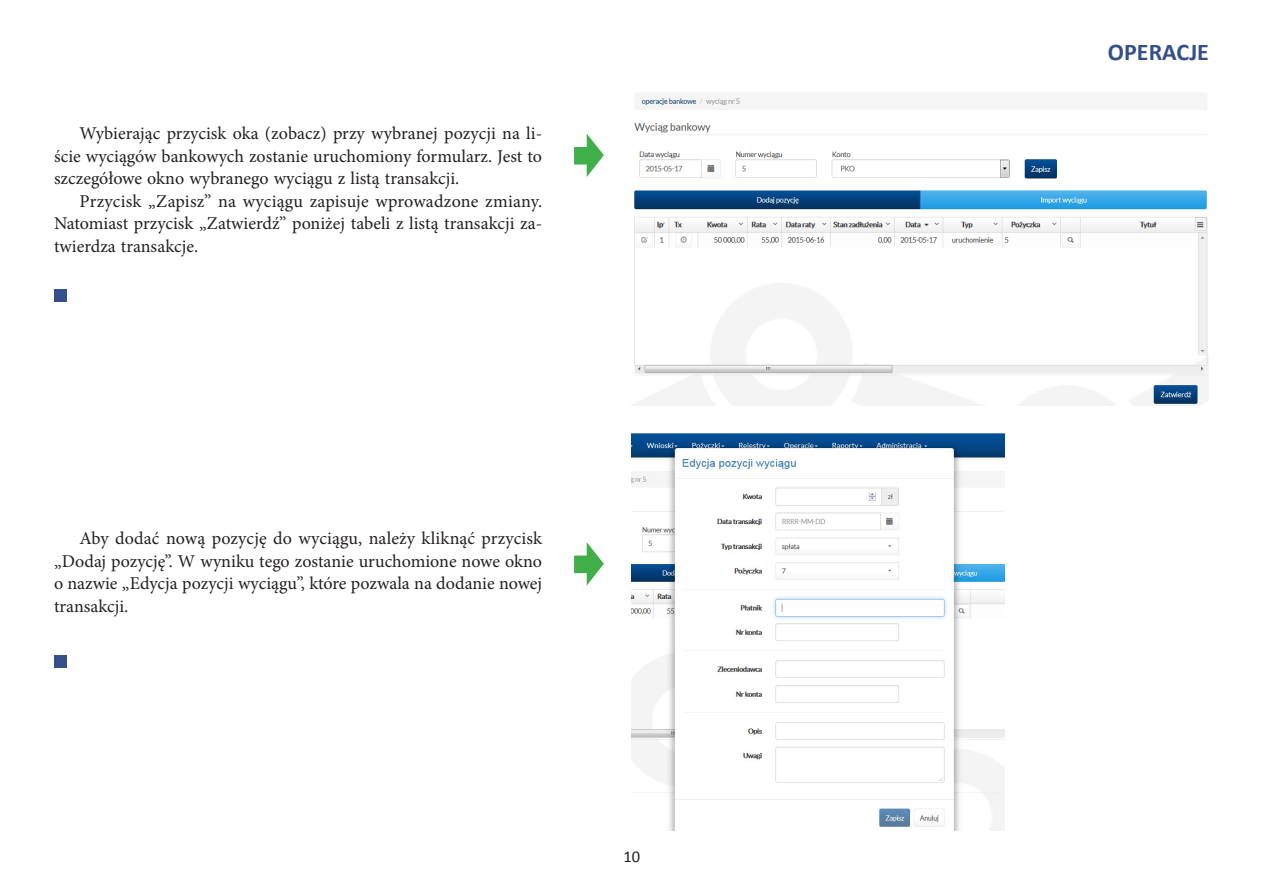
<style>
.page{position:relative;width:1263px;height:893px;background:#fff}
.page>*{position:absolute;margin:0;border:0;box-sizing:border-box;transform-origin:0 0}
.t1{font:700 24px "Calibri";color:#354e8c}
.t2{font:18px/22.5px "Minion Pro";color:#231f20;text-align:justify}
.t3{font:16.5px "Calibri";color:#231f20}
</style>
<div class="page">
<svg style="left:574px;top:134px;width:30px;height:43px"></svg>
<div style="left:54px;top:289px;width:13px;height:13px;background:#354e8c"></div>
<img style="left:634px;top:98px;width:575px;height:307px">
<svg style="left:574px;top:542px;width:30px;height:44px"></svg>
<div style="left:54px;top:655px;width:13px;height:13px;background:#354e8c"></div>
<img style="left:631px;top:433px;width:373px;height:398px">
<p class="t2" style="left:54px;top:122px;width:490px;text-indent:26px">Wybierając przycisk oka (zobacz) przy wybranej pozycji na li&shy;ście wyciągów bankowych zostanie uruchomiony formularz. Jest to szczegółowe okno wybranego wyciągu z listą transakcji.</p>
<p class="t2" style="left:54px;top:190px;width:490px;text-indent:26px">Przycisk „Zapisz” na wyciągu zapisuje wprowadzone zmiany.<br>Natomiast przycisk „Zatwierdź” poniżej tabeli z listą transakcji za&shy;twierdza transakcje.</p>
<p class="t2" style="left:54px;top:527px;width:490px;text-indent:26px">Aby dodać nową pozycję do wyciągu, należy kliknąć przycisk „Dodaj pozycję”. W wyniku tego zostanie uruchomione nowe okno o nazwie „Edycja pozycji wyciągu”, które pozwala na dodanie nowej transakcji.</p>
<p class="t3" style="left:623px;top:846px;width:18px">10</p>
<h1 class="t1" style="left:1108px;top:37px;width:103px">OPERACJE</h1>
</div>
